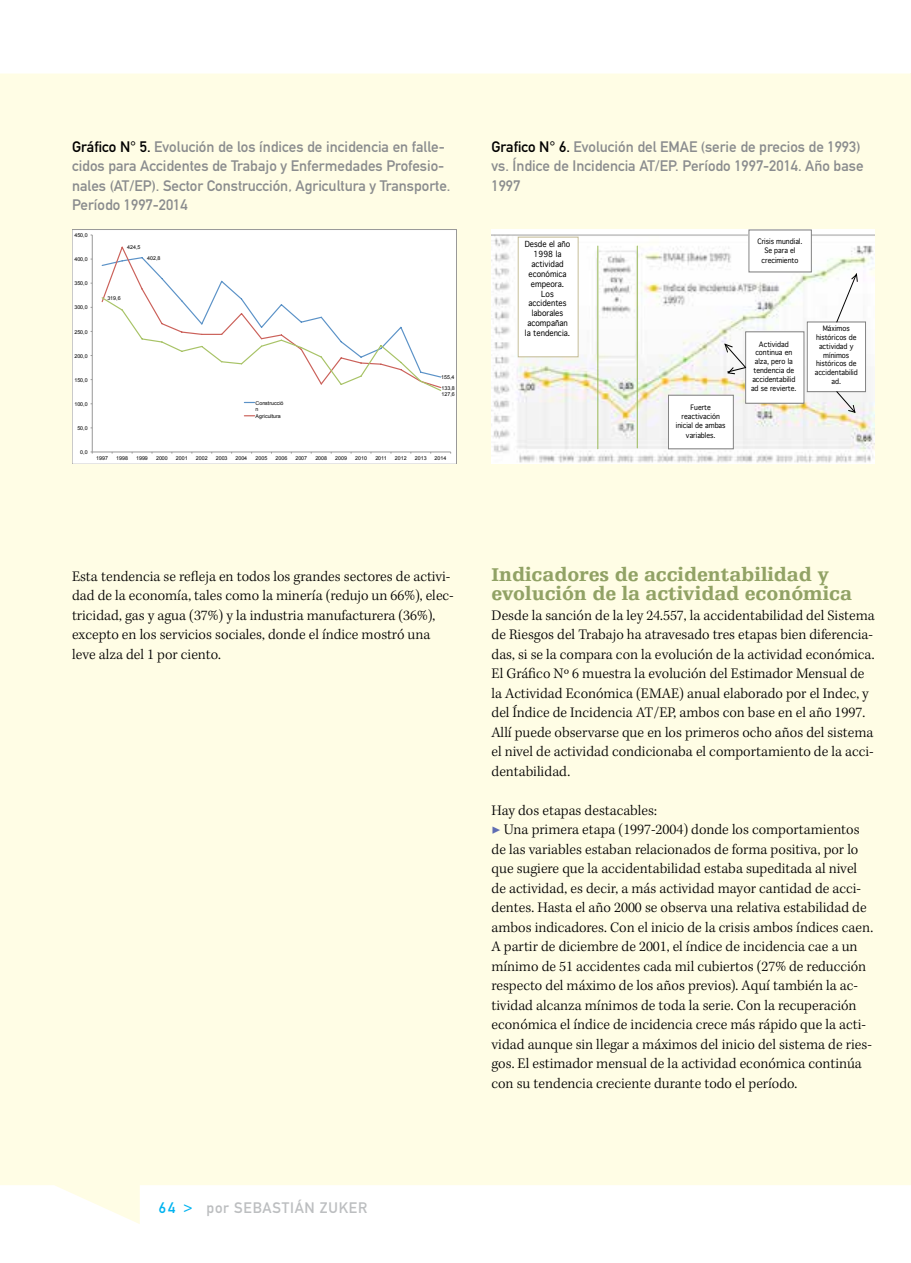
<style>
.page{position:relative;width:911px;height:1263px;background:#fff}
.page>*{position:absolute;margin:0;border:0;box-sizing:border-box;transform-origin:0 0}
.t1{font:900 19.5px/19.5px "Egyptienne F";color:#91a265}
.t2{font:300 15px/19.5px "Kepler Std";color:#000}
.t3{font:15px/19.5px "DIN Mittelschrift";color:#8a8c8e}
.t4{font:15px "DIN Mittelschrift";letter-spacing:.05em;color:#bcbec0}
.t5{font:8.1px/9.8px "Geneva";color:#000;text-align:center;scale:.92 1}
.t6{font:7.2px/9px "Geneva";color:#000;text-align:center;scale:.92 1}
.t7{font:5.25px/6.6px "Arial";color:#000}
.s1{color:#000}
.s2{color:#5f6db3}
.s3{color:#00b3f0}
</style>
<div class="page">
<div style="left:0;top:73px;width:911px;height:1151px;background:#fffde5"></div>
<div style="left:72px;top:230px;width:384px;height:234px;background:#fff"></div>
<hr style="left:92px;top:235px;width:1px;height:217px;background:#989898">
<hr style="left:92px;top:452px;width:359px;height:1px;background:#989898">
<svg style="left:101px;top:256px;width:341px;height:135px"></svg>
<div style="left:72px;top:230px;width:385px;height:234px;border:1px solid #989898"></div>
<img style="left:491px;top:235px;width:384px;height:229px">
<hr style="left:597px;top:246px;width:1px;height:203px;background:#94b64e">
<hr style="left:637px;top:246px;width:1px;height:202px;background:#94b64e">
<div style="left:518px;top:237px;width:60px;height:119px;background:#fff"></div>
<div style="left:518px;top:237px;width:61px;height:120px;border:1px solid #c4bc96"></div>
<div style="left:668px;top:395px;width:65px;height:53px;background:#fff"></div>
<div style="left:668px;top:395px;width:66px;height:54px;border:1px solid #7f7f7f"></div>
<div style="left:748px;top:230px;width:63px;height:41px;background:#fff"></div>
<div style="left:748px;top:230px;width:64px;height:42px;border:1px solid #7f7f7f"></div>
<div style="left:745px;top:331px;width:58px;height:72px;background:#fff"></div>
<div style="left:745px;top:331px;width:59px;height:73px;border:1px solid #7f7f7f"></div>
<svg style="left:724px;top:343px;width:23px;height:32px"></svg>
<div style="left:807px;top:321px;width:58px;height:70px;background:#fff"></div>
<div style="left:807px;top:322px;width:59px;height:70px;border:1px solid #7f7f7f"></div>
<svg style="left:836px;top:273px;width:22px;height:50px"></svg>
<svg style="left:836px;top:390px;width:20px;height:23px"></svg>
<p class="t3" style="left:72px;top:137px;width:380px"><span class="s1">Gráfico N° 5.</span> Evolución de los índices de incidencia en falle&shy;cidos para Accidentes de Trabajo y Enfermedades Profesio&shy;nales (AT/EP). Sector Construcción, Agricultura y Transporte.<br>Período 1997-2014</p>
<p class="t3" style="left:491px;top:137px;width:374px"><span class="s1">Grafico N° 6.</span> Evolución del EMAE (serie de precios de 1993) vs. Índice de Incidencia AT/EP. Período 1997-2014. Año base<br>1997</p>
<p class="t5" style="left:525px;top:240px;width:51px">Desde el año<br>1998 la actividad económica empeora.<br>Los accidentes laborales acompañan la tendencia.</p>
<p class="t7" style="left:74px;top:232px;width:15px">450,0</p>
<p class="t6" style="left:757px;top:237px;width:50px">Crisis mundial.<br>Se para el</p>
<p class="t6" style="left:761px;top:256px;width:42px">crecimiento</p>
<p class="t7" style="left:127px;top:244px;width:15px">424,5</p>
<p class="t7" style="left:147px;top:255px;width:15px">402,8</p>
<p class="t7" style="left:74px;top:256px;width:15px">400,0</p>
<p class="t7" style="left:74px;top:280px;width:15px">350,0</p>
<p class="t7" style="left:107px;top:295px;width:15px">319,6</p>
<p class="t7" style="left:74px;top:304px;width:15px">300,0</p>
<p class="t6" style="left:816px;top:324px;width:46px">Máximos históricos de actividad y mínimos</p>
<p class="t6" style="left:815px;top:359px;width:48px">históricos de accidentabilid ad.</p>
<p class="t7" style="left:74px;top:328px;width:15px">250,0</p>
<p class="t6" style="left:755px;top:341px;width:42px;line-height:8.1px">Actividad continua en</p>
<p class="t6" style="left:751px;top:357px;width:51px">alza, pero la tendencia de accidentabilid ad se revierte.</p>
<p class="t7" style="left:74px;top:353px;width:15px">200,0</p>
<p class="t7" style="left:441px;top:374px;width:15px">155,4</p>
<p class="t7" style="left:74px;top:377px;width:15px">150,0</p>
<p class="t7" style="left:442px;top:384px;width:15px">133,8</p>
<p class="t7" style="left:442px;top:391px;width:15px">127,6</p>
<p class="t7" style="left:74px;top:401px;width:15px">100,0</p>
<p class="t7" style="left:77px;top:425px;width:12px">50,0</p>
<p class="t7" style="left:80px;top:449px;width:9px">0,0</p>
<p class="t7" style="left:256px;top:400px;width:30px">Construcció n<br>Agricultura</p>
<p class="t7" style="left:96px;top:455px;width:13px">1997</p>
<p class="t7" style="left:116px;top:455px;width:13px">1998</p>
<p class="t7" style="left:136px;top:455px;width:13px">1999</p>
<p class="t7" style="left:156px;top:455px;width:13px">2000</p>
<p class="t7" style="left:176px;top:455px;width:13px">2001</p>
<p class="t7" style="left:196px;top:455px;width:13px">2002</p>
<p class="t7" style="left:216px;top:455px;width:13px">2003</p>
<p class="t7" style="left:235px;top:455px;width:13px">2004</p>
<p class="t7" style="left:256px;top:455px;width:13px">2005</p>
<p class="t7" style="left:275px;top:455px;width:13px">2006</p>
<p class="t7" style="left:295px;top:455px;width:13px">2007</p>
<p class="t7" style="left:315px;top:455px;width:13px">2008</p>
<p class="t7" style="left:335px;top:455px;width:13px">2009</p>
<p class="t7" style="left:355px;top:455px;width:13px">2010</p>
<p class="t7" style="left:375px;top:455px;width:13px">2011</p>
<p class="t7" style="left:395px;top:455px;width:13px">2012</p>
<p class="t7" style="left:415px;top:455px;width:13px">2013</p>
<p class="t7" style="left:435px;top:455px;width:13px">2014</p>
<p class="t6" style="left:676px;top:403px;width:55px">Fuerte reactivación inicial de ambas</p>
<p class="t6" style="left:686px;top:431px;width:34px">variables.</p>
<p class="t2" style="left:72px;top:567px;width:383px">Esta tendencia se refleja en todos los grandes sectores de activi&shy;dad de la economía, tales como la minería (redujo un 66%), elec&shy;tricidad, gas y agua (37%) y la industria manufacturera (36%), excepto en los servicios sociales, donde el índice mostró una leve alza del 1 por ciento.</p>
<h1 class="t1" style="left:491px;top:565px;width:362px">Indicadores de accidentabilidad y evolución de la actividad económica</h1>
<p class="t2" style="left:491px;top:606px;width:385px">Desde la sanción de la ley 24.557, la accidentabilidad del Sistema de Riesgos del Trabajo ha atravesado tres etapas bien diferencia&shy;das, si se la compara con la evolución de la actividad económica.<br>El Gráfico Nº 6 muestra la evolución del Estimador Mensual de la Actividad Económica (EMAE) anual elaborado por el Indec, y del Índice de Incidencia AT/EP, ambos con base en el año 1997.<br>Allí puede observarse que en los primeros ocho años del sistema el nivel de actividad condicionaba el comportamiento de la acci&shy;dentabilidad.</p>
<p class="t2" style="left:491px;top:801px;width:383px">Hay dos etapas destacables:<br><span class="s2">▶</span> Una primera etapa (1997-2004) donde los comportamientos de las variables estaban relacionados de forma positiva, por lo que sugiere que la accidentabilidad estaba supeditada al nivel de actividad, es decir, a más actividad mayor cantidad de acci&shy;dentes. Hasta el año 2000 se observa una relativa estabilidad de ambos indicadores. Con el inicio de la crisis ambos índices caen.<br>A partir de diciembre de 2001, el índice de incidencia cae a un mínimo de 51 accidentes cada mil cubiertos (27% de reducción respecto del máximo de los años previos). Aquí también la ac&shy;tividad alcanza mínimos de toda la serie. Con la recuperación económica el índice de incidencia crece más rápido que la acti&shy;vidad aunque sin llegar a máximos del inicio del sistema de ries&shy;gos. El estimador mensual de la actividad económica continúa con su tendencia creciente durante todo el período.</p>
<p class="t4" style="left:159px;top:1199px;width:210px"><span class="s3">64 &gt;</span> por Sebastián Zuker</p>
</div>
